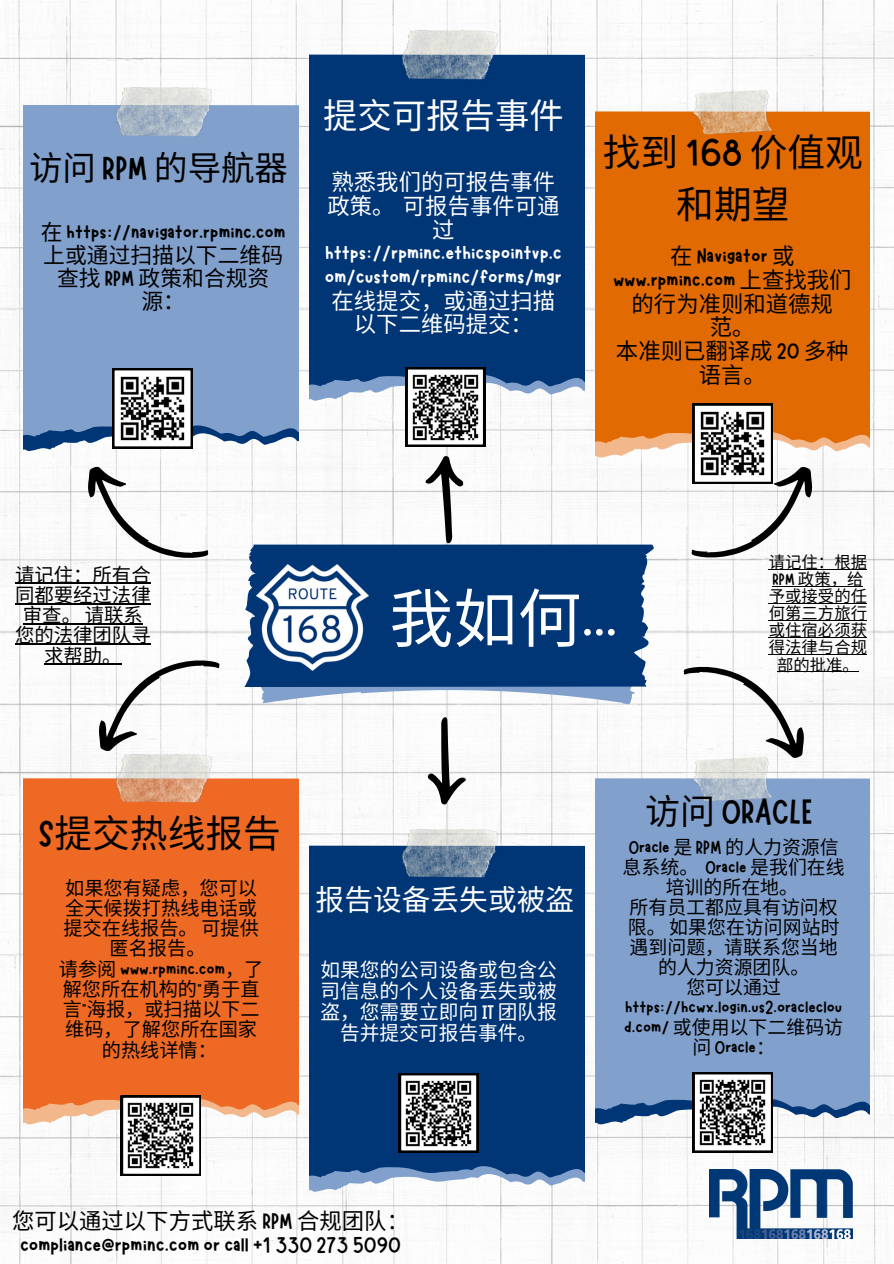
<style>
.page{position:relative;width:894px;height:1264px;background:#fff}
.page>*{position:absolute;margin:0;border:0;box-sizing:border-box;transform-origin:0 0}
.t1{font:64.05px "Noto Sans CJ Ksc";color:#fff}
.t2{font:37.8px/51.8px "Noto Sans CJ Ksc";color:#000;text-align:center}
.t3{font:34.95px "Marykate";color:#000}
.t4{font:34.35px "Noto Sans CJ Ksc";color:#fff}
.t5{font:33.45px "Noto Sans CJ Ksc";color:#000}
.t6{font:28.65px "Noto Sans CJ Ksc";color:#fff}
.t7{font:22.35px/23.7px "Marykate";color:#fff;text-align:center}
.t8{font:22.35px/23.7px "Marykate";color:#000;text-align:center}
.t9{font:22.35px/23.7px "Noto Sans CJ Ksc";color:#000;text-align:center}
.t10{font:21.75px/23px "Marykate";color:#000;text-align:center}
.t11{font:19.65px/20.9px "Noto Sans CJ Ksc";color:#fff;text-align:center}
.t12{font:19.35px/20.2px "Noto Sans CJ Ksc";color:#000;text-align:center}
.t13{font:19.2px/20.2px "Noto Sans CJ Ksc";color:#000;text-align:center}
.t14{font:18.9px/20px "Noto Sans CJ Ksc";color:#000;text-align:center}
.t15{font:18.9px/20px "Marykate";color:#000;text-align:center}
.t16{font:16.35px/17.1px "Noto Sans CJ Ksc";color:#000;text-align:center}
.s1{font-family:"Marykate"}
.s2{font-family:"Noto Sans CJ Ksc"}
</style>
<div class="page">
<img style="left:0;top:0;width:893px;height:1263px">
<svg style="left:24px;top:446px;width:148px;height:26px"></svg>
<div style="left:24px;top:105px;width:274px;height:341px;background:#81a0cc"></div>
<svg style="left:309px;top:395px;width:275px;height:27px"></svg>
<div style="left:309px;top:54px;width:275px;height:341px;background:#003576"></div>
<svg style="left:595px;top:452px;width:274px;height:27px"></svg>
<div style="left:595px;top:111px;width:274px;height:341px;background:#e16a03"></div>
<img style="left:104px;top:83px;width:114px;height:57px">
<img style="left:389px;top:26px;width:115px;height:57px">
<img style="left:692px;top:89px;width:80px;height:45px">
<svg style="left:24px;top:1119px;width:274px;height:26px"></svg>
<div style="left:24px;top:778px;width:274px;height:341px;background:#ed6924"></div>
<svg style="left:309px;top:1186px;width:275px;height:26px"></svg>
<div style="left:309px;top:845px;width:275px;height:341px;background:#003576"></div>
<svg style="left:595px;top:1119px;width:274px;height:26px"></svg>
<div style="left:595px;top:778px;width:274px;height:341px;background:#81a0cc"></div>
<img style="left:104px;top:760px;width:114px;height:47px">
<img style="left:389px;top:824px;width:115px;height:57px">
<img style="left:692px;top:767px;width:80px;height:34px">
<svg style="left:453px;top:687px;width:183px;height:17px"></svg>
<div style="left:453px;top:544px;width:202px;height:143px;background:#003576"></div>
<svg style="left:73px;top:457px;width:99px;height:126px"></svg>
<svg style="left:84px;top:634px;width:88px;height:126px"></svg>
<svg style="left:681px;top:641px;width:138px;height:126px"></svg>
<svg style="left:453px;top:454px;width:12px;height:90px"></svg>
<svg style="left:453px;top:716px;width:13px;height:89px"></svg>
<img style="left:709px;top:1169px;width:142px;height:69px">
<svg style="left:121px;top:1095px;width:80px;height:80px"></svg>
<svg style="left:112px;top:368px;width:80px;height:80px"></svg>
<svg style="left:405px;top:367px;width:80px;height:80px"></svg>
<img style="left:172px;top:429px;width:281px;height:376px">
<hr style="left:768px;top:569px;width:98px;height:1px;background:#000">
<hr style="left:772px;top:586px;width:91px;height:1px;background:#000">
<hr style="left:768px;top:603px;width:98px;height:1px;background:#000">
<hr style="left:768px;top:620px;width:98px;height:1px;background:#000">
<hr style="left:768px;top:637px;width:98px;height:1px;background:#000">
<hr style="left:768px;top:654px;width:98px;height:1px;background:#000">
<hr style="left:776px;top:671px;width:82px;height:1px;background:#000">
<hr style="left:15px;top:583px;width:136px;height:1px;background:#000">
<hr style="left:15px;top:603px;width:136px;height:1px;background:#000">
<hr style="left:23px;top:623px;width:120px;height:1px;background:#000">
<hr style="left:15px;top:643px;width:136px;height:1px;background:#000">
<hr style="left:44px;top:664px;width:78px;height:1px;background:#000">
<svg style="left:689px;top:403px;width:138px;height:180px"></svg>
<svg style="left:399px;top:1073px;width:79px;height:79px"></svg>
<svg style="left:692px;top:1072px;width:80px;height:80px"></svg>
<h2 class="t5" style="left:29px;top:141px;width:260px">访问 <span class="s1">RPM</span> 的导航器</h2>
<h5 class="t10" style="left:41px;top:219px;width:246px"><span class="s2">在</span> https://navigator.rpminc.com<span class="s2">上或通过扫描以下二维码查找</span> RPM <span class="s2">政策和合规资<br>源：</span></h5>
<p class="t4" style="left:323px;top:88px;width:242px">提交可报告事件</p>
<p class="t7" style="left:325px;top:168px;width:238px"><span class="s2">熟悉我们的可报告事件政策。可报告事件可通过</span>https://rpminc.ethicspointvp.c om/custom/rpminc/forms/mgr<span class="s2">在线提交，或通过扫描以下二维码提交：</span></p>
<p class="t2" style="left:602px;top:124px;width:261px">找到 <span class="s1">168</span> 价值观和期望</p>
<h3 class="t9" style="left:613px;top:243px;width:240px">在 <span class="s1">Navigator</span> 或<span class="s1">www.rpminc.com</span> 上查找我们的行为准则和道德规<br>范。<br>本准则已翻译成 <span class="s1">20</span> 多种语言。</h3>
<h5 class="t12" style="left:15px;top:563px;width:137px">请记住：所有合同都要经过法律审查。请联系您的法律团队寻求帮助。</h5>
<p class="t1" style="left:389px;top:567px;width:229px">我如何<span class="s1">...</span></p>
<h2 class="t16" style="left:768px;top:552px;width:100px">请记住：根据<br><span class="s1">RPM</span> 政策，给予或接受的任何第三方旅行或住宿必须获得法律与合规部的批准。</h2>
<p class="t2" style="left:38px;top:805px;width:244px"><span class="s1">S</span>提交热线报告</p>
<h5 class="t13" style="left:63px;top:876px;width:197px">如果您有疑虑，您可以全天候拨打热线电话或提交在线报告。可提供匿名报告。</h5>
<p class="t13" style="left:59px;top:957px;width:206px">请参阅 <span class="s1">www.rpminc.com</span>，了解您所在机构的<span class="s1">“</span>勇于直言<span class="s1">”</span>海报，或扫描以下二维码，了解您所在国家的热线详情：</p>
<p class="t6" style="left:315px;top:876px;width:260px">报告设备丢失或被盗</p>
<p class="t11" style="left:320px;top:958px;width:238px">如果您的公司设备或包含公司信息的个人设备丢失或被盗，您需要立即向 <span class="s1">IT</span> 团队报告并提交可报告事件。</p>
<p class="t3" style="left:645px;top:789px;width:169px"><span class="s2">访问</span> ORACLE</p>
<p class="t14" style="left:622px;top:835px;width:223px"><span class="s1">Oracle</span> 是 <span class="s1">RPM</span> 的人力资源信息系统。 <span class="s1">Oracle</span> 是我们在线培训的所在地。</p>
<p class="t14" style="left:627px;top:895px;width:213px">所有员工都应具有访问权限。如果您在访问网站时遇到问题，请联系您当地的人力资源团队。</p>
<p class="t15" style="left:624px;top:975px;width:220px"><span class="s2">您可以通过</span>https://hcwx.login.us2.oracleclou d.com/ <span class="s2">或使用以下二维码访问</span> Oracle<span class="s2">：</span></p>
<p class="t8" style="left:12px;top:1207px;width:398px"><span class="s2">您可以通过以下方式联系</span> RPM <span class="s2">合规团队：</span>compliance@rpminc.com or call +1 330 273 5090</p>
</div>
